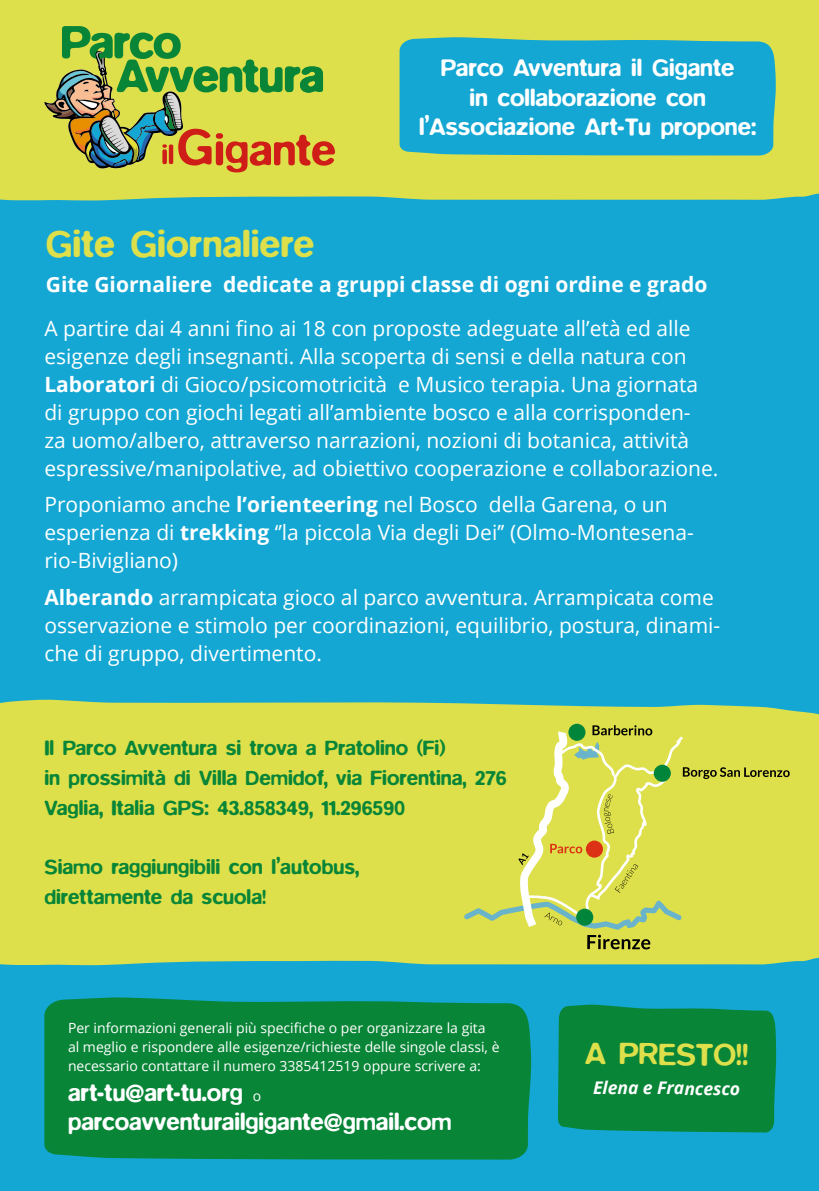
<style>
.page{position:relative;width:819px;height:1191px;background:#fff}
.page>*{position:absolute;margin:0;border:0;box-sizing:border-box;transform-origin:0 0}
.t1{font:500 38.5px "Blur";color:#dddf4b}
.t2{font:500 31.5px "Blur";color:#dddf4b}
.t3{font:500 24.5px/29.4px "Blur";color:#fff;text-align:center}
.t4{font:21px/28px "Open Sans";color:#fff}
.t5{font:500 21px/29.8px "Blur";color:#088537}
.t6{font:700 21px "Open Sans";color:#fff}
.t7{font:italic 700 17.5px "Open Sans";color:#fff}
.t8{font:14px/19.2px "Open Sans";color:#fff}
.s1{font-weight:700}
.s2{font-family:"Open Sans";font-weight:400;font-size:14px}
</style>
<div class="page">
<div style="left:0;top:180px;width:819px;height:1011px;background:#14a7d3"></div>
<div style="left:0;top:0;width:819px;height:200px;background:#dddf4b"></div>
<div style="left:0;top:699px;width:819px;height:266px;background:#dddf4b"></div>
<div style="left:399px;top:37px;width:376px;height:118px;background:#14a7d3"></div>
<div style="left:44px;top:997px;width:487px;height:162px;background:#088537"></div>
<div style="left:558px;top:1004px;width:218px;height:128px;background:#088537"></div>
<svg style="left:44px;top:26px;width:291px;height:146px;background:#abb349"></svg>
<svg style="left:568px;top:723px;width:17px;height:18px"></svg>
<svg style="left:464px;top:725px;width:325px;height:224px;background:#d7da52"></svg>
<p class="t3" style="left:419px;top:53px;width:339px">Parco Avventura il Gigante<br>in collaborazione con l’Associazione Art-Tu propone:</p>
<h1 class="t1" style="left:46px;top:222px;width:270px">Gite Giornaliere</h1>
<p class="t6" style="left:46px;top:270px;width:663px">Gite Giornaliere dedicate a gruppi classe di ogni ordine e grado</p>
<p class="t4" style="left:44px;top:313px;width:675px">A partire dai 4 anni fino ai 18 con proposte adeguate all’età ed alle esigenze degli insegnanti. Alla scoperta di sensi e della natura con <span class="s1">Laboratori</span> di Gioco/psicomotricità e Musico terapia. Una giornata di gruppo con giochi legati all’ambiente bosco e alla corrisponden-<br>za uomo/albero, attraverso narrazioni, nozioni di botanica, attività espressive/manipolative, ad obiettivo cooperazione e collaborazione.</p>
<p class="t4" style="left:44px;top:490px;width:651px">Proponiamo anche <span class="s1">l’orienteering</span> nel Bosco della Garena, o un esperienza di <span class="s1">trekking</span> ‘’la piccola Via degli Dei’’ (Olmo-Montesena&shy;rio-Bivigliano)</p>
<p class="t4" style="left:44px;top:583px;width:677px"><span class="s1">Alberando</span> arrampicata gioco al parco avventura. Arrampicata come osservazione e stimolo per coordinazioni, equilibrio, postura, dinami&shy;che di gruppo, divertimento.</p>
<p class="t5" style="left:44px;top:733px;width:464px">Il Parco Avventura si trova a Pratolino (Fi)<br>in prossimità di Villa Demidof, via Fiorentina, 276<br>Vaglia, Italia GPS: 43.858349, 11.296590</p>
<p class="t5" style="left:44px;top:852px;width:316px">Siamo raggiungibili con l’autobus, direttamente da scuola!</p>
<p class="t8" style="left:68px;top:1017px;width:433px">Per informazioni generali più specifiche o per organizzare la gita al meglio e rispondere alle esigenze/richieste delle singole classi, è necessario contattare il numero 3385412519 oppure scrivere a:</p>
<p class="t3" style="left:68px;top:1077px;width:385px;text-align:left">art-tu@art-tu.org <span class="s2">o </span>parcoavventurailgigante@gmail.com</p>
<h2 class="t2" style="left:585px;top:1034px;width:164px;rotate:1deg">A PRESTO!!</h2>
<p class="t7" style="left:593px;top:1074px;width:149px;rotate:1deg">Elena e Francesco</p>
</div>
